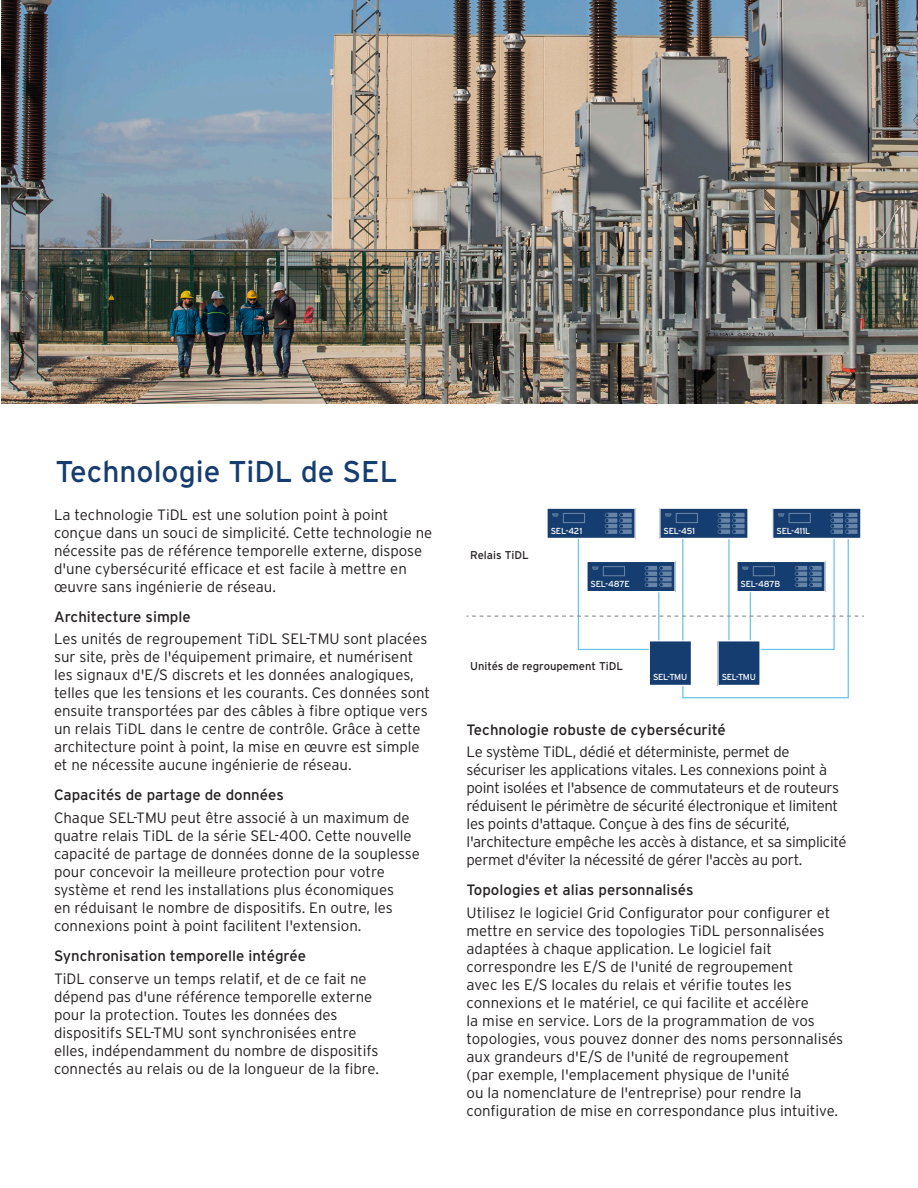
<style>
.page{position:relative;width:918px;height:1188px;background:#fff}
.page>*{position:absolute;margin:0;border:0;box-sizing:border-box;transform-origin:0 0}
.Heading___h1{font:30px "Interstate Poly";color:#163d6f}
.Body_Copy___p{font:300 15px/18px "Interstate Poly";color:#231f20}
.Body_Copy___p-2{font:300 15px/18px "Interstate Poly";letter-spacing:-.02em;color:#231f20}
.Body_Sub___h3{font:15px "Interstate Poly";color:#231f20}
.t1{font:11.25px "Interstate Poly";color:#231f20}
.t2{font:8.7px "Interstate Poly";letter-spacing:-.03em;color:#fff}
</style>
<div class="page">
<svg style="left:577px;top:539px;width:273px;height:159px"></svg>
<svg style="left:467px;top:616px;width:397px;height:1px"></svg>
<svg style="left:586px;top:561px;width:90px;height:31px;background:#385a85"></svg>
<svg style="left:736px;top:561px;width:90px;height:31px;background:#385a85"></svg>
<svg style="left:659px;top:508px;width:89px;height:31px;background:#365884"></svg>
<svg style="left:772px;top:508px;width:89px;height:31px;background:#365984"></svg>
<svg style="left:547px;top:508px;width:89px;height:31px;background:#365884"></svg>
<svg style="left:649px;top:640px;width:43px;height:46px;background:#2e517e"></svg>
<svg style="left:717px;top:640px;width:44px;height:46px;background:#31537f"></svg>
<img style="left:1px;top:0;width:917px;height:404px">
<p class="Heading___h1" style="left:56px;top:450px;width:344px">Technologie TiDL de SEL</p>
<p class="Body_Copy___p" style="left:54px;top:504px;width:380px">La technologie TiDL est une solution point à point conçue dans un souci de simplicité. Cette technologie ne nécessite pas de référence temporelle externe, dispose d'une cybersécurité efficace et est facile à mettre en œuvre sans ingénierie de réseau.</p>
<p class="Body_Sub___h3" style="left:54px;top:606px;width:138px">Architecture simple</p>
<p class="Body_Copy___p" style="left:54px;top:629px;width:378px">Les unités de regroupement TiDL SEL-TMU sont placées sur site, près de l'équipement primaire, et numérisent les signaux d'E/S discrets et les données analogiques, telles que les tensions et les courants. Ces données sont ensuite transportées par des câbles à fibre optique vers un relais TiDL dans le centre de contrôle. Grâce à cette architecture point à point, la mise en œuvre est simple et ne nécessite aucune ingénierie de réseau.</p>
<p class="Body_Sub___h3" style="left:54px;top:784px;width:231px">Capacités de partage de données</p>
<p class="Body_Copy___p" style="left:54px;top:808px;width:367px">Chaque SEL-TMU peut être associé à un maximum de quatre relais TiDL de la série SEL-400. Cette nouvelle capacité de partage de données donne de la souplesse pour concevoir la meilleure protection pour votre système et rend les installations plus économiques<br>en réduisant le nombre de dispositifs. En outre, les connexions point à point facilitent l'extension.</p>
<p class="Body_Sub___h3" style="left:54px;top:945px;width:254px">Synchronisation temporelle intégrée</p>
<p class="Body_Copy___p" style="left:54px;top:968px;width:326px">TiDL conserve un temps relatif, et de ce fait ne dépend pas d'une référence temporelle externe pour la protection. Toutes les données des dispositifs SEL-TMU sont synchronisées entre elles, indépendamment du nombre de dispositifs connectés au relais ou de la longueur de la fibre.</p>
<p class="t1" style="left:470px;top:547px;width:60px">Relais TiDL</p>
<p class="t2" style="left:551px;top:525px;width:33px">SEL-421</p>
<p class="t2" style="left:664px;top:525px;width:33px">SEL-451</p>
<p class="t2" style="left:776px;top:525px;width:36px">SEL-411L</p>
<p class="t2" style="left:591px;top:578px;width:41px">SEL-487E</p>
<p class="t2" style="left:741px;top:578px;width:41px">SEL-487B</p>
<p class="t1" style="left:470px;top:658px;width:154px">Unités de regroupement TiDL</p>
<p class="t2" style="left:653px;top:670px;width:36px">SEL-TMU</p>
<p class="t2" style="left:722px;top:670px;width:36px">SEL-TMU</p>
<p class="Body_Sub___h3" style="left:467px;top:719px;width:261px">Technologie robuste de cybersécurité</p>
<p class="Body_Copy___p-2" style="left:467px;top:742px;width:382px">Le système TiDL, dédié et déterministe, permet de sécuriser les applications vitales. Les connexions point à point isolées et l'absence de commutateurs et de routeurs réduisent le périmètre de sécurité électronique et limitent les points d'attaque. Conçue à des fins de sécurité, l'architecture empêche les accès à distance, et sa simplicité permet d'éviter la nécessité de gérer l'accès au port.</p>
<p class="Body_Sub___h3" style="left:467px;top:879px;width:228px">Topologies et alias personnalisés</p>
<p class="Body_Copy___p" style="left:467px;top:903px;width:378px">Utilisez le logiciel Grid Configurator pour configurer et mettre en service des topologies TiDL personnalisées adaptées à chaque application. Le logiciel fait correspondre les E/S de l'unité de regroupement<br>avec les E/S locales du relais et vérifie toutes les connexions et le matériel, ce qui facilite et accélère<br>la mise en service. Lors de la programmation de vos topologies, vous pouvez donner des noms personnalisés aux grandeurs d'E/S de l'unité de regroupement<br>(par exemple, l'emplacement physique de l'unité<br>ou la nomenclature de l'entreprise) pour rendre la configuration de mise en correspondance plus intuitive.</p>
</div>
